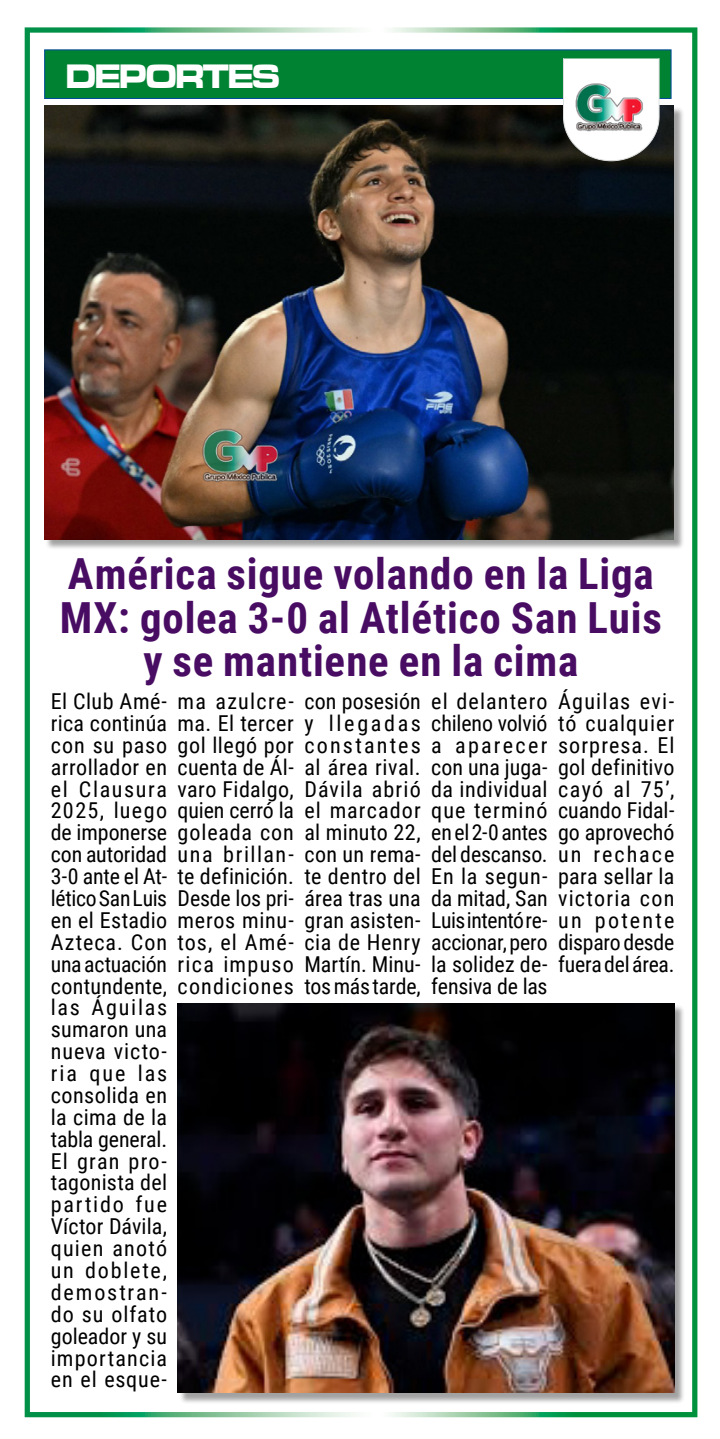
<style>
.page{position:relative;width:720px;height:1439px;background:#fff}
.page>*{position:absolute;margin:0;border:0;box-sizing:border-box;transform-origin:0 0}
.t1{font:700 42.88px/43.8px "Roboto Condensed";letter-spacing:.02em;color:#490c63;text-align:center}
.t2{font:35px "Microgramma D Bold Exte";letter-spacing:-.03em;color:#fff;scale:.9 1}
.t3{font:21.88px/21.9px "Roboto Condensed";letter-spacing:.01em;color:#000;text-align:justify}
</style>
<div class="page">
<div style="left:25px;top:27px;width:672px;height:1390px;border:5px solid #fff"></div>
<div style="left:179px;top:1004px;width:506px;height:399px;background:#000;opacity:.37"></div>
<img style="left:177px;top:1003px;width:497px;height:389px">
<div style="left:46px;top:106px;width:638px;height:444px;background:#000;opacity:.37"></div>
<img style="left:44px;top:105px;width:629px;height:434px">
<img style="left:187px;top:399px;width:110px;height:110px">
<div style="left:44px;top:49px;width:627px;height:50px;background:#008233;border:1px solid #00499a"></div>
<svg style="left:563px;top:58px;width:96px;height:103px"></svg>
<h2 class="t2" style="left:66px;top:53px;width:239px">DEPORTES</h2>
<h1 class="t1" style="left:60px;top:550px;width:603px">América sigue volando en la Liga<br>MX: golea 3-0 al Atlético San Luis y se mantiene en la cima</h1>
<p class="t3" style="left:51px;top:689px;width:118px">El Club Amé&shy;rica continúa con su paso arrollador en el Clausura 2025, luego de imponerse con autoridad 3-0 ante el At&shy;lético San Luis en el Estadio Azteca. Con una actuación contundente, las Águilas sumaron una nueva victo&shy;ria que las consolida en la cima de la tabla general.<br>El gran pro&shy;tagonista del partido fue Víctor Dávila, quien anotó un doblete, demostran&shy;do su olfato goleador y su importancia en el esque-</p>
<p class="t3" style="left:177px;top:689px;width:118px">ma azulcre&shy;ma. El tercer gol llegó por cuenta de Ál&shy;varo Fidalgo, quien cerró la goleada con una brillan&shy;te definición.<br>Desde los pri&shy;meros minu&shy;tos, el Amé&shy;rica impuso condiciones</p>
<p class="t3" style="left:304px;top:689px;width:118px">con posesión y llegadas constantes al área rival.<br>Dávila abrió el marcador al minuto 22, con un rema&shy;te dentro del área tras una gran asisten&shy;cia de Henry Martín. Minu&shy;tos más tarde,</p>
<p class="t3" style="left:431px;top:689px;width:118px">el delantero chileno volvió a aparecer con una juga&shy;da individual que terminó en el 2-0 antes del descanso.<br>En la segun&shy;da mitad, San Luis intentó re&shy;accionar, pero la solidez de&shy;fensiva de las</p>
<p class="t3" style="left:558px;top:689px;width:118px">Águilas evi&shy;tó cualquier sorpresa. El gol definitivo cayó al 75’, cuando Fidal&shy;go aprovechó un rechace para sellar la victoria con un potente disparo desde fuera del área.</p>
</div>
